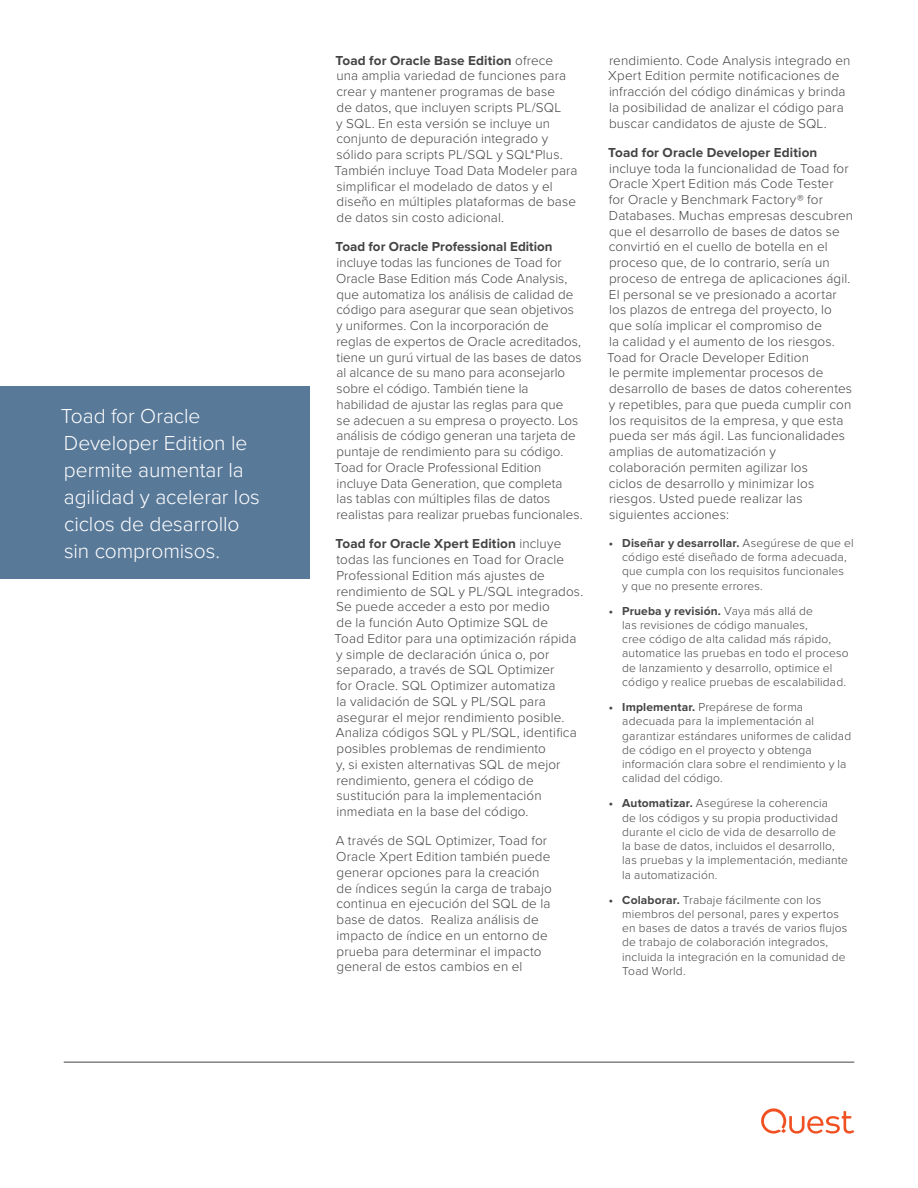
<style>
.page{position:relative;width:918px;height:1188px;background:#fff}
.page>*{position:absolute;margin:0;border:0;box-sizing:border-box;transform-origin:0 0}
.Callout_Box_Medium{font:300 21px/27px "Proxima Nova";letter-spacing:-.005em;color:#fff}
.t1{font:300 13.5px/15.8px "Proxima Nova";letter-spacing:.01em;color:#444}
.t2{font:300 12px/14.2px "Proxima Nova";letter-spacing:.015em;color:#444}
.s1{font-weight:700}
</style>
<div class="page">
<hr style="left:64px;top:1062px;width:790px;height:1px;background:#444">
<svg style="left:761px;top:1108px;width:93px;height:26px"></svg>
<div style="left:0;top:386px;width:309px;height:193px;background:#597999"></div>
<p class="Callout_Box_Medium" style="left:61px;top:402px;width:201px">Toad for Oracle<br>Developer Edition le permite aumentar la agilidad y acelerar los ciclos de desarrollo sin compromisos.</p>
<p class="t1" style="left:335px;top:52px;width:245px"><span class="s1">Toad for Oracle Base Edition</span> ofrece<br>una amplia variedad de funciones para crear y mantener programas de base<br>de datos, que incluyen scripts PL/SQL<br>y SQL. En esta versión se incluye un conjunto de depuración integrado y sólido para scripts PL/SQL y SQL*Plus.<br>También incluye Toad Data Modeler para simplificar el modelado de datos y el diseño en múltiples plataformas de base de datos sin costo adicional.</p>
<p class="t1" style="left:335px;top:238px;width:250px"><span class="s1">Toad for Oracle Professional Edition </span>incluye todas las funciones de Toad for Oracle Base Edition más Code Analysis, que automatiza los análisis de calidad de código para asegurar que sean objetivos<br>y uniformes. Con la incorporación de reglas de expertos de Oracle acreditados, tiene un gurú virtual de las bases de datos al alcance de su mano para aconsejarlo sobre el código. También tiene la habilidad de ajustar las reglas para que<br>se adecuen a su empresa o proyecto. Los análisis de código generan una tarjeta de puntaje de rendimiento para su código.<br>Toad for Oracle Professional Edition incluye Data Generation, que completa<br>las tablas con múltiples filas de datos realistas para realizar pruebas funcionales.</p>
<p class="t1" style="left:335px;top:535px;width:250px"><span class="s1">Toad for Oracle Xpert Edition</span> incluye todas las funciones en Toad for Oracle Professional Edition más ajustes de rendimiento de SQL y PL/SQL integrados.<br>Se puede acceder a esto por medio<br>de la función Auto Optimize SQL de<br>Toad Editor para una optimización rápida y simple de declaración única o, por separado, a través de SQL Optimizer<br>for Oracle. SQL Optimizer automatiza<br>la validación de SQL y PL/SQL para asegurar el mejor rendimiento posible.<br>Analiza códigos SQL y PL/SQL, identifica posibles problemas de rendimiento<br>y, si existen alternativas SQL de mejor rendimiento, genera el código de sustitución para la implementación inmediata en la base del código.</p>
<p class="t1" style="left:336px;top:832px;width:218px">A través de SQL Optimizer, Toad for Oracle Xpert Edition también puede generar opciones para la creación de índices según la carga de trabajo continua en ejecución del SQL de la base de datos. Realiza análisis de impacto de índice en un entorno de prueba para determinar el impacto general de estos cambios en el</p>
<p class="t1" style="left:608px;top:52px;width:244px">rendimiento. Code Analysis integrado en Xpert Edition permite notificaciones de infracción del código dinámicas y brinda la posibilidad de analizar el código para buscar candidatos de ajuste de SQL.</p>
<p class="t1" style="left:607px;top:144px;width:248px"><span class="s1">Toad for Oracle Developer Edition </span>incluye toda la funcionalidad de Toad for Oracle Xpert Edition más Code Tester<br>for Oracle y Benchmark Factory® for Databases. Muchas empresas descubren que el desarrollo de bases de datos se convirtió en el cuello de botella en el proceso que, de lo contrario, sería un proceso de entrega de aplicaciones ágil.<br>El personal se ve presionado a acortar los plazos de entrega del proyecto, lo que solía implicar el compromiso de<br>la calidad y el aumento de los riesgos.<br>Toad for Oracle Developer Edition<br>le permite implementar procesos de desarrollo de bases de datos coherentes y repetibles, para que pueda cumplir con los requisitos de la empresa, y que esta pueda ser más ágil. Las funcionalidades amplias de automatización y colaboración permiten agilizar los<br>ciclos de desarrollo y minimizar los riesgos. Usted puede realizar las siguientes acciones:</p>
<p class="t2" style="left:622px;top:535px;width:233px;text-indent:-14px"><span class="s1">• Diseñar y desarrollar.</span> Asegúrese de que el código esté diseñado de forma adecuada, que cumpla con los requisitos funcionales<br>y que no presente errores.</p>
<p class="t2" style="left:622px;top:603px;width:228px;text-indent:-14px"><span class="s1">• Prueba y revisión.</span> Vaya más allá de<br>las revisiones de código manuales,<br>cree código de alta calidad más rápido, automatice las pruebas en todo el proceso de lanzamiento y desarrollo, optimice el código y realice pruebas de escalabilidad.</p>
<p class="t2" style="left:622px;top:699px;width:231px;text-indent:-14px"><span class="s1">• Implementar.</span> Prepárese de forma adecuada para la implementación al garantizar estándares uniformes de calidad de código en el proyecto y obtenga información clara sobre el rendimiento y la calidad del código.</p>
<p class="t2" style="left:622px;top:796px;width:227px;text-indent:-14px"><span class="s1">• Automatizar.</span> Asegúrese la coherencia<br>de los códigos y su propia productividad durante el ciclo de vida de desarrollo de<br>la base de datos, incluidos el desarrollo, las pruebas y la implementación, mediante la automatización.</p>
<p class="t2" style="left:622px;top:892px;width:227px;text-indent:-14px"><span class="s1">• Colaborar.</span> Trabaje fácilmente con los miembros del personal, pares y expertos en bases de datos a través de varios flujos de trabajo de colaboración integrados, incluida la integración en la comunidad de Toad World.</p>
</div>
